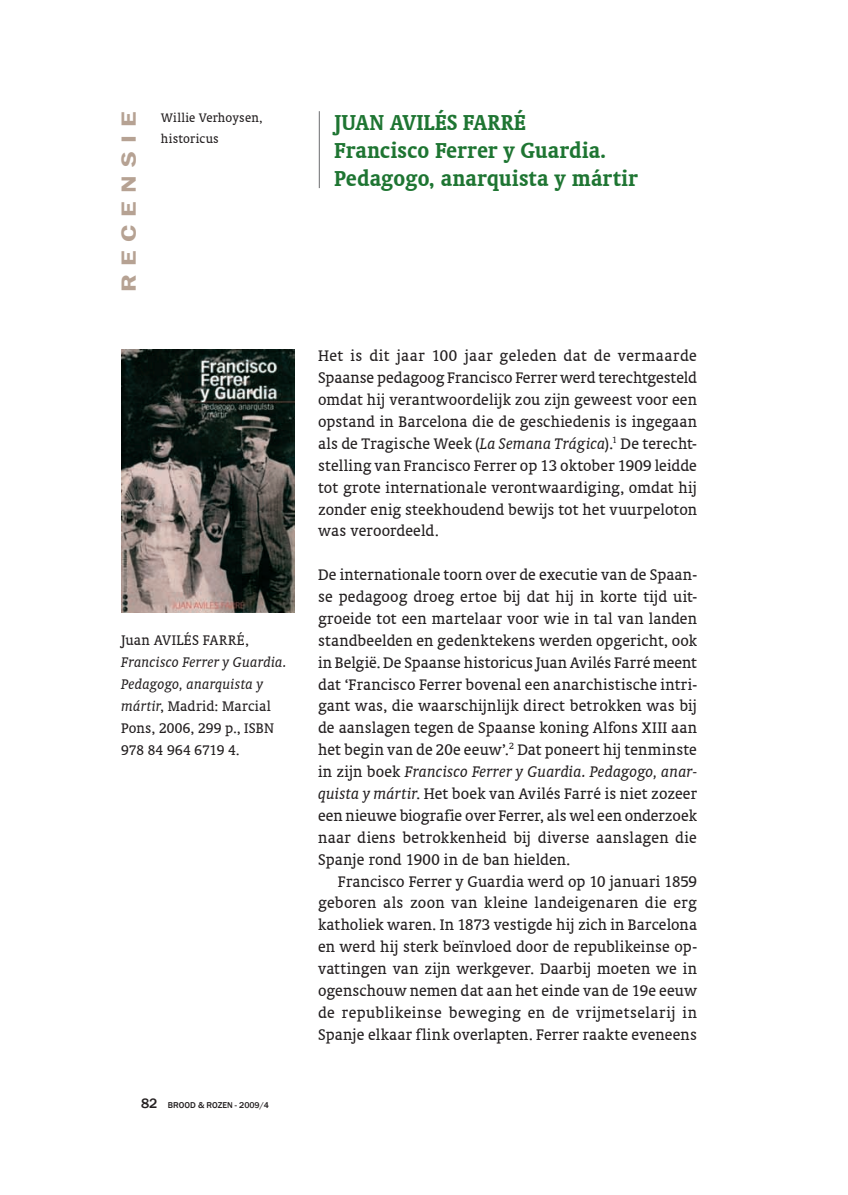
<style>
.page{position:relative;width:848px;height:1195px;background:#fff}
.page>*{position:absolute;margin:0;border:0;box-sizing:border-box;transform-origin:0 0}
.t1{font:700 24.5px/28px "Oranda BT";letter-spacing:.015em;color:#1e7532;scale:.95 1}
.t2{font:600 21px "Franklin Gothic";color:#b6a293;scale:1.3 1}
.t3{font:17.32px/21.9px "Oranda BT";letter-spacing:.005em;color:#231f20;text-align:justify}
.t4{font:italic 15.75px/21.9px "Oranda BT";letter-spacing:.005em;color:#231f20}
.t5{font:15.75px "Oranda BT";letter-spacing:.025em;color:#231f20}
.t6{font:14px/21px "Oranda BT";letter-spacing:.015em;color:#231f20}
.t7{font:500 8.75px "Franklin Gothic";color:#231f20}
.s1{font-style:normal}
.s2{font-size:14px}
.s3{font-style:italic}
</style>
<div class="page">
<hr style="left:319px;top:111px;width:1px;height:77px;background:#6c6d70">
<img style="left:121px;top:349px;width:174px;height:263px">
<p class="t2" style="left:116px;top:292px;width:140px;rotate:-90deg">recensie</p>
<p class="t6" style="left:161px;top:107px;width:103px">Willie Verhoysen, historicus</p>
<p class="t5" style="left:121px;top:631px;width:129px">Juan AVILÉS FARRÉ,</p>
<p class="t4" style="left:121px;top:651px;width:167px">Francisco Ferrer y Guardia.<br>Pedagogo, anarquista y mártir<span class="s1">, Madrid: Marcial<br>Pons, 2006, 299 p., ISBN<br>978 84 964 6719 4.</span></p>
<p class="t7" style="left:141px;top:1099px;width:129px"><span class="s2">82</span> BROOD &amp; ROZEN - 2009/4</p>
<h1 class="t1" style="left:334px;top:108px;width:320px;text-indent:55px">AVILÉS FARRÉ<br>Francisco Ferrer y Guardia.<br>Pedagogo, anarquista y mártir</h1>
<h1 class="t1" style="left:334px;top:108px;width:24px">Juan</h1>
<p class="t3" style="left:318px;top:345px;width:380px">Het is dit jaar 100 jaar geleden dat de vermaarde Spaanse pedagoog Francisco Ferrer werd terechtgesteld omdat hij verantwoordelijk zou zijn geweest voor een opstand in Barcelona die de geschiedenis is ingegaan als de Tragische Week (<span class="s3">La Semana Trágica</span>).<sup>1</sup> De terecht&shy;stelling van Francisco Ferrer op 13 oktober 1909 leidde tot grote internationale verontwaardiging, omdat hij zonder enig steekhoudend bewijs tot het vuurpeloton was veroordeeld.</p>
<p class="t3" style="left:318px;top:563px;width:380px">De internationale toorn over de executie van de Spaan&shy;se pedagoog droeg ertoe bij dat hij in korte tijd uit&shy;groeide tot een martelaar voor wie in tal van landen standbeelden en gedenktekens werden opgericht, ook in België. De Spaanse historicus Juan Avilés Farré meent dat ‘Francisco Ferrer bovenal een anarchistische intri&shy;gant was, die waarschijnlijk direct betrokken was bij de aanslagen tegen de Spaanse koning Alfons XIII aan het begin van de 20e eeuw’.<sup>2</sup> Dat poneert hij tenminste in zijn boek <span class="s3">Francisco Ferrer y Guardia. Pedagogo, anar&shy;quista y mártir</span>. Het boek van Avilés Farré is niet zozeer een nieuwe biografie over Ferrer, als wel een onderzoek naar diens betrokkenheid bij diverse aanslagen die Spanje rond 1900 in de ban hielden.</p>
<p class="t3" style="left:318px;top:870px;width:380px;text-indent:20px">Francisco Ferrer y Guardia werd op 10 januari 1859 geboren als zoon van kleine landeigenaren die erg katholiek waren. In 1873 vestigde hij zich in Barcelona en werd hij sterk beïnvloed door de republikeinse op&shy;vattingen van zijn werkgever. Daarbij moeten we in ogenschouw nemen dat aan het einde van de 19e eeuw de republikeinse beweging en de vrijmetselarij in Spanje elkaar flink overlapten. Ferrer raakte eveneens</p>
</div>
